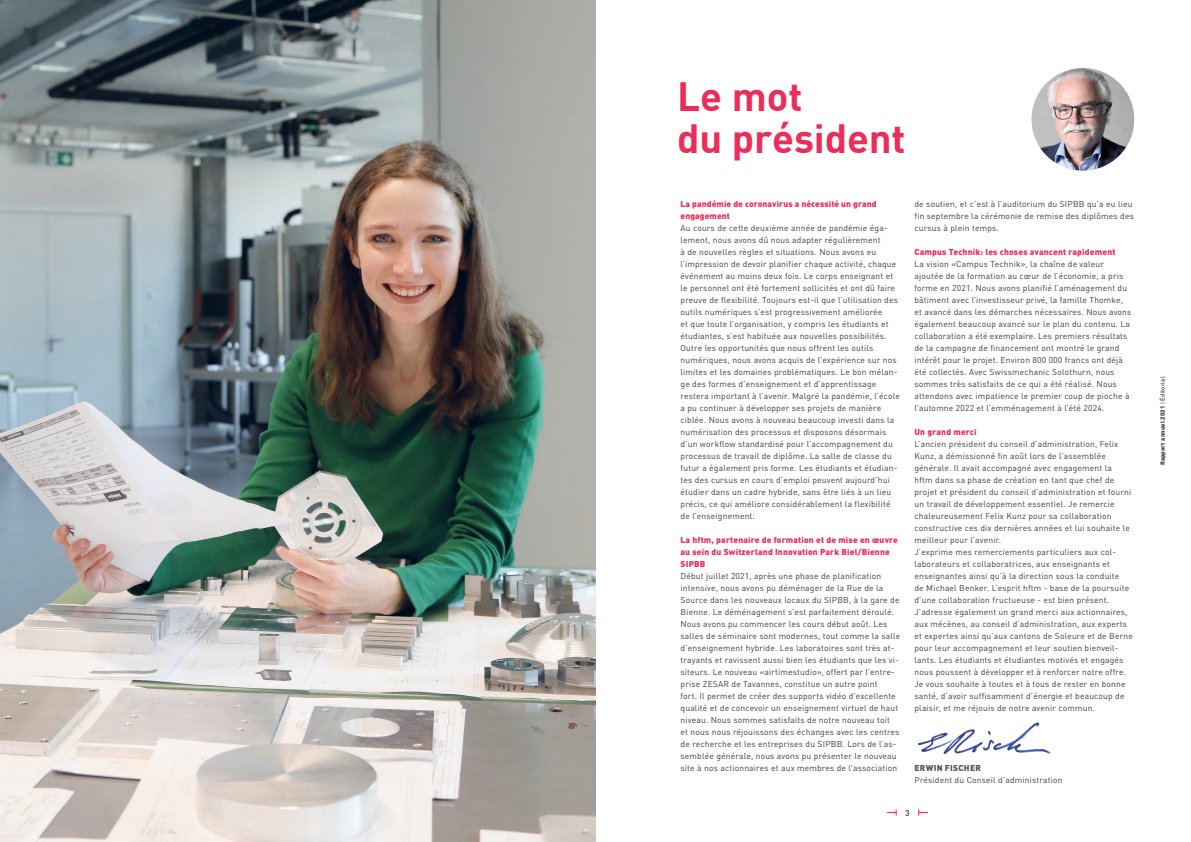
<style>
.page{position:relative;width:1191px;height:842px;background:#fff}
.page>*{position:absolute;margin:0;border:0;box-sizing:border-box;transform-origin:0 0}
.Haupttitel{font:700 40px "DINOT";letter-spacing:-.005em;color:#ee2c59}
.Lauftext{font:8.5px/12px "DINOT";letter-spacing:.02em;color:#3e3e3f}
.Titel_Lauftext{font:900 8.5px/12px "DINOT";letter-spacing:.02em;color:#ee2c59}
.Lauftext-2{font:900 8.5px "DINOT";letter-spacing:.03em;color:#545557}
.t1{font:500 8.5px "DINOT";color:#3e3e3f}
.Pagina_Abschnitt{font:900 6px "DINOT";letter-spacing:.02em;color:#3e3e3f}
.s1{font-weight:500;color:#ee2c59}
.s2{font-weight:500}
</style>
<div class="page">
<img style="left:0;top:0;width:595px;height:842px">
<img style="left:1031px;top:68px;width:103px;height:103px;border-radius:51px">
<img style="left:918px;top:722px;width:133px;height:32px">
<svg style="left:887px;top:809px;width:10px;height:7px"></svg>
<svg style="left:918px;top:809px;width:10px;height:7px"></svg>
<p class="Haupttitel" style="left:677px;top:65px;width:127px">Le mot</p>
<p class="Haupttitel" style="left:677px;top:107px;width:230px">du président</p>
<p class="Titel_Lauftext" style="left:680px;top:197px;width:198px">La pandémie de coronavirus a nécessité un grand engagement</p>
<p class="Lauftext" style="left:680px;top:221px;width:221px">Au cours de cette deuxième année de pandémie éga&shy;lement, nous avons dû nous adapter régulièrement<br>à de nouvelles règles et situations. Nous avons eu l’impression de devoir planifier chaque activité, chaque événement au moins deux fois. Le corps enseignant et le personnel ont été fortement sollicités et ont dû faire preuve de flexibilité. Toujours est-il que l’utilisation des outils numériques s’est progressivement améliorée<br>et que toute l’organisation, y compris les étudiants et étudiantes, s’est habituée aux nouvelles possibilités.<br>Outre les opportunités que nous offrent les outils numériques, nous avons acquis de l’expérience sur nos limites et les domaines problématiques. Le bon mélan&shy;ge des formes d’enseignement et d’apprentissage restera important à l’avenir. Malgré la pandémie, l’école a pu continuer à développer ses projets de manière ciblée. Nous avons à nouveau beaucoup investi dans la numérisation des processus et disposons désormais d’un workflow standardisé pour l’accompagnement du processus de travail de diplôme. La salle de classe du futur a également pris forme. Les étudiants et étudian&shy;tes des cursus en cours d’emploi peuvent aujourd’hui étudier dans un cadre hybride, sans être liés à un lieu précis, ce qui améliore considérablement la flexibilité de l’enseignement.</p>
<p class="Titel_Lauftext" style="left:680px;top:533px;width:219px">La hftm, partenaire de formation et de mise en œuvre au sein du Switzerland Innovation Park Biel/Bienne<br>SIPBB</p>
<p class="Lauftext" style="left:680px;top:569px;width:221px">Début juillet 2021, après une phase de planification intensive, nous avons pu déménager de la Rue de la Source dans les nouveaux locaux du SIPBB, à la gare de Bienne. Le déménagement s’est parfaitement déroulé.<br>Nous avons pu commencer les cours début août. Les salles de séminaire sont modernes, tout comme la salle d’enseignement hybride. Les laboratoires sont très at&shy;trayants et ravissent aussi bien les étudiants que les vi&shy;siteurs. Le nouveau «airtimestudio», offert par l’entre&shy;prise ZESAR de Tavannes, constitue un autre point<br>fort. Il permet de créer des supports vidéo d’excellente qualité et de concevoir un enseignement virtuel de haut niveau. Nous sommes satisfaits de notre nouveau toit<br>et nous nous réjouissons des échanges avec les centres de recherche et les entreprises du SIPBB. Lors de l’as&shy;semblée générale, nous avons pu présenter le nouveau site à nos actionnaires et aux membres de l’association</p>
<p class="Lauftext" style="left:914px;top:197px;width:221px">de soutien, et c’est à l’auditorium du SIPBB qu’a eu lieu fin septembre la cérémonie de remise des diplômes des cursus à plein temps.</p>
<p class="Titel_Lauftext" style="left:914px;top:245px;width:202px">Campus Technik: les choses avancent rapidement</p>
<p class="Lauftext" style="left:914px;top:257px;width:218px">La vision «Campus Technik», la chaîne de valeur ajoutée de la formation au cœur de l’économie, a pris forme en 2021. Nous avons planifié l’aménagement du bâtiment avec l’investisseur privé, la famille Thomke, et avancé dans les démarches nécessaires. Nous avons également beaucoup avancé sur le plan du contenu. La collaboration a été exemplaire. Les premiers résultats de la campagne de financement ont montré le grand intérêt pour le projet. Environ 800 000 francs ont déjà été collectés. Avec Swissmechanic Solothurn, nous sommes très satisfaits de ce qui a été réalisé. Nous attendons avec impatience le premier coup de pioche à l’automne 2022 et l’emménagement à l’été 2024.</p>
<p class="Titel_Lauftext" style="left:914px;top:425px;width:64px">Un grand merci</p>
<p class="Lauftext" style="left:914px;top:437px;width:220px">L’ancien président du conseil d’administration, Felix Kunz, a démissionné fin août lors de l’assemblée générale. Il avait accompagné avec engagement la<br>hftm dans sa phase de création en tant que chef de projet et président du conseil d’administration et fourni un travail de développement essentiel. Je remercie chaleureusement Felix Kunz pour sa collaboration constructive ces dix dernières années et lui souhaite le meilleur pour l’avenir.<br>J’exprime mes remerciements particuliers aux col&shy;laborateurs et collaboratrices, aux enseignants et enseignantes ainsi qu’à la direction sous la conduite<br>de Michael Benker. L’esprit hftm - base de la poursuite d’une collaboration fructueuse - est bien présent.<br>J’adresse également un grand merci aux actionnaires, aux mécènes, au conseil d’administration, aux experts et expertes ainsi qu’aux cantons de Soleure et de Berne pour leur accompagnement et leur soutien bienveil&shy;lants. Les étudiants et étudiantes motivés et engagés nous poussent à développer et à renforcer notre offre.<br>Je vous souhaite à toutes et à tous de rester en bonne santé, d’avoir suffisamment d’énergie et beaucoup de plaisir, et me réjouis de notre avenir commun.</p>
<p class="Lauftext-2" style="left:914px;top:761px;width:68px">ERWIN FISCHER</p>
<p class="Lauftext" style="left:914px;top:773px;width:149px">Président du Conseil d’administration</p>
<p class="t1" style="left:905px;top:806px;width:6px">3</p>
<p class="Pagina_Abschnitt" style="left:1158px;top:465px;width:90px;rotate:-90deg">Rapport annuel 2021 <span class="s1">|</span> <span class="s2">Éditorial</span></p>
</div>
